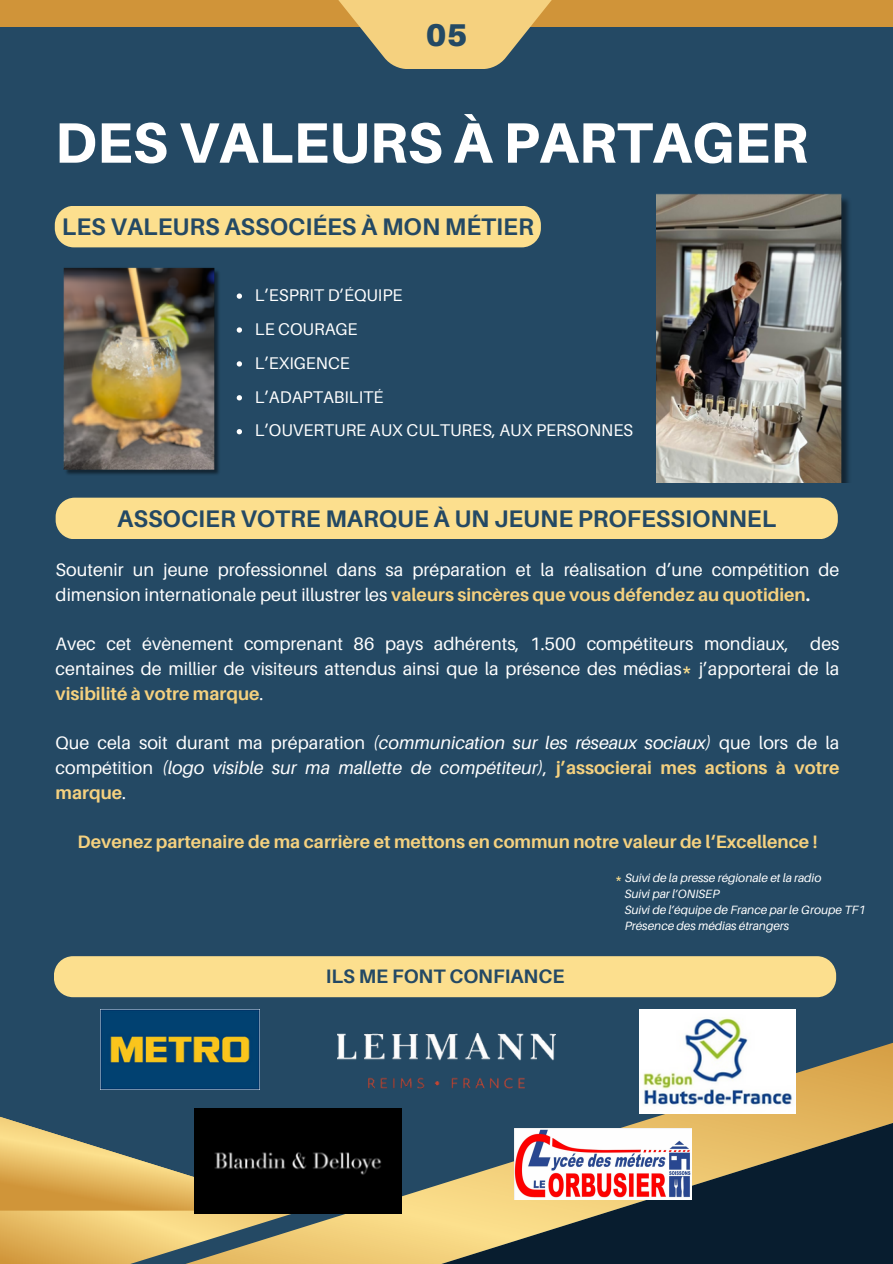
<style>
.page{position:relative;width:893px;height:1264px;background:#fff}
.page>*{position:absolute;margin:0;border:0;box-sizing:border-box;transform-origin:0 0}
.t1{font:800 57px "Aileron";color:#fff}
.t2{font:900 31.5px "Aileron";color:#244964}
.t3{font:700 24px "Aileron";color:#244964}
.t4{font:700 19.5px "Aileron";color:#244964}
.t5{font:18px/24.8px "Aileron";color:#fff}
.t6{font:italic 18px/24.8px "Aileron";color:#fff;text-align:justify}
.t7{font:700 18px "Aileron";color:#f5d17f}
.t8{font:16.95px/33.9px "Aileron";color:#fff}
.t9{font:italic 12px/16px "Aileron";color:#fff}
.s1{font-weight:700;color:#f5d17f}
.s2{font-weight:700}
.s3{font-weight:700;color:#fcdf8e}
.s4{font-style:normal}
.s5{font-weight:700;font-style:normal;color:#f5d17f}
.s6{font-weight:700;font-style:normal;color:#fcdf8e}
</style>
<div class="page">
<div style="left:0;top:0;width:892px;height:1263px;background:#244964"></div>
<svg style="left:100px;top:1020px;width:792px;height:243px"></svg>
<svg style="left:0;top:1210px;width:302px;height:53px;background:#caae6a"></svg>
<svg style="left:0;top:1105px;width:302px;height:105px"></svg>
<div style="left:0;top:0;width:892px;height:26px;background:#d09439"></div>
<svg style="left:333px;top:0;width:223px;height:69px"></svg>
<div style="left:55px;top:206px;width:486px;height:41px;background:#fcdf8e;border-radius:19px"></div>
<div style="left:56px;top:497px;width:781px;height:42px;background:#fcdf8e;border-radius:19px"></div>
<div style="left:54px;top:956px;width:782px;height:41px;background:#fcdf8e;border-radius:19px"></div>
<img style="left:100px;top:1009px;width:160px;height:80px">
<img style="left:194px;top:1108px;width:207px;height:104px">
<img style="left:639px;top:1009px;width:156px;height:104px">
<img style="left:514px;top:1128px;width:177px;height:71px">
<img style="left:63px;top:267px;width:156px;height:208px">
<img style="left:656px;top:193px;width:193px;height:289px">
<img style="left:337px;top:1033px;width:218px;height:55px">
<svg style="left:237px;top:293px;width:5px;height:6px"></svg>
<svg style="left:237px;top:327px;width:5px;height:6px"></svg>
<svg style="left:237px;top:361px;width:5px;height:5px"></svg>
<svg style="left:237px;top:395px;width:5px;height:5px"></svg>
<svg style="left:237px;top:429px;width:5px;height:5px"></svg>
<h2 class="t2" style="left:426px;top:15px;width:43px">05</h2>
<h1 class="t1" style="left:55px;top:107px;width:754px">DES VALEURS À PARTAGER</h1>
<h3 class="t3" style="left:62px;top:212px;width:473px">LES VALEURS ASSOCIÉES À MON MÉTIER</h3>
<p class="t8" style="left:255px;top:278px;width:380px">L’ESPRIT D’ÉQUIPE<br>LE COURAGE<br>L’EXIGENCE<br>L’ADAPTABILITÉ<br>L’OUVERTURE AUX CULTURES, AUX PERSONNES</p>
<h3 class="t3" style="left:117px;top:503px;width:660px">ASSOCIER VOTRE MARQUE À UN JEUNE PROFESSIONNEL</h3>
<p class="t5" style="left:56px;top:556px;width:785px">Soutenir un jeune professionnel dans sa préparation et la réalisation d’une compétition de dimension internationale peut illustrer les <span class="s1">valeurs sincères que vous défendez au quotidien</span><span class="s2">.</span></p>
<p class="t5" style="left:56px;top:631px;width:785px;text-align:justify">Avec cet évènement comprenant 86 pays adhérents, 1.500 compétiteurs mondiaux, des centaines de millier de visiteurs attendus ainsi que la présence des médias<span class="s3">*</span> j’apporterai de la <span class="s1">visibilité à votre marque</span>.</p>
<p class="t6" style="left:56px;top:730px;width:785px"><span class="s4">Que cela soit durant ma préparation</span> (communication sur les réseaux sociaux) <span class="s4">que lors de la compétition</span> (logo visible sur ma mallette de compétiteur)<span class="s4">,</span> <span class="s5">j’associerai mes actions à votre marque</span><span class="s4">.</span></p>
<p class="t7" style="left:78px;top:830px;width:741px">Devenez partenaire de ma carrière et mettons en commun notre valeur de l‘Excellence !</p>
<p class="t4" style="left:325px;top:964px;width:240px">ILS ME FONT CONFIANCE</p>
<p class="t9" style="left:624px;top:869px;width:242px;text-indent:-9px"><span class="s6">*</span> Suivi de la presse régionale et la radio<br>Suivi par l’ONISEP<br>Suivi de l’équipe de France par le Groupe TF1<br>Présence des médias étrangers</p>
</div>
